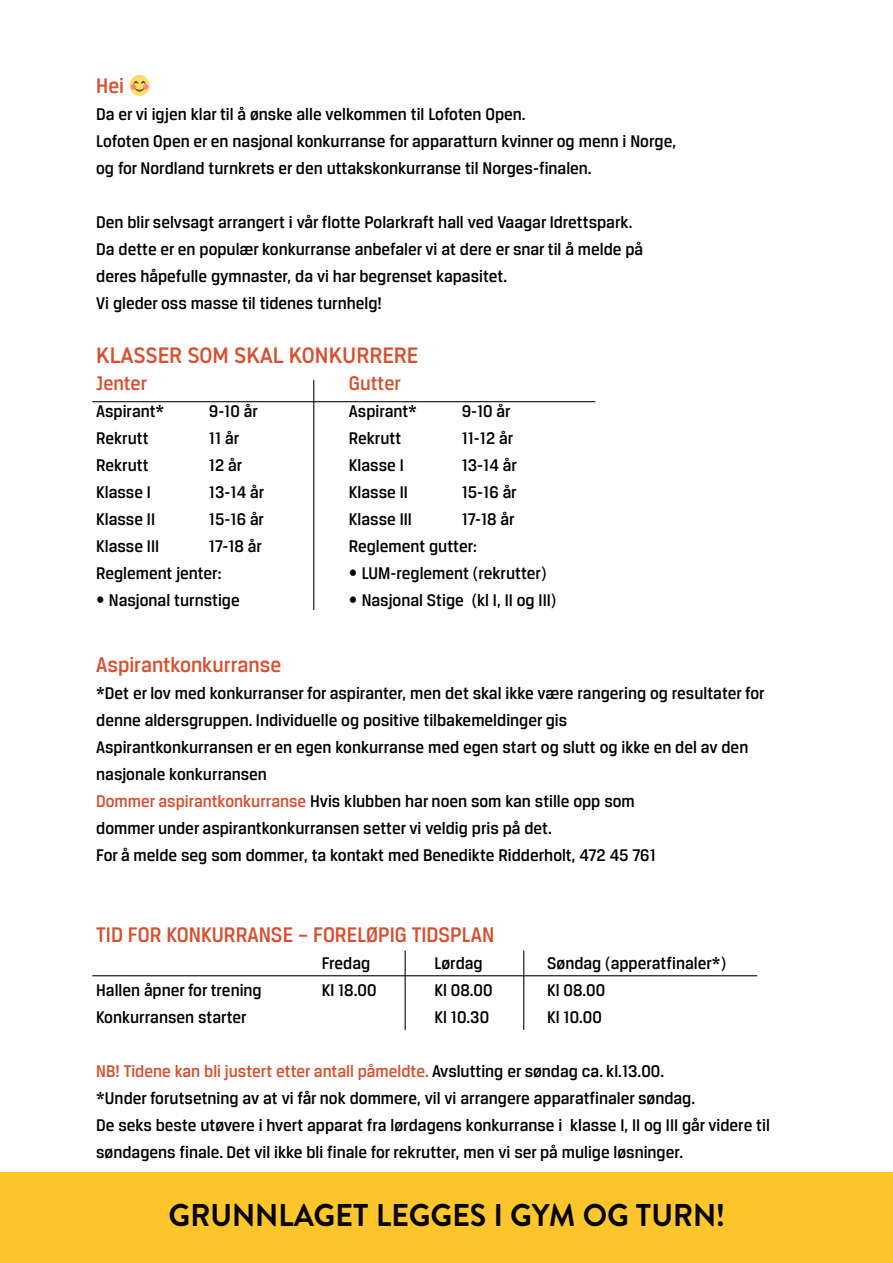
<style>
.page{position:relative;width:893px;height:1263px;background:#fff}
.page>*{position:absolute;margin:0;border:0;box-sizing:border-box;transform-origin:0 0}
.t1{font:700 31.5px "Brandon Text";color:#050504}
.t2{font:500 22.5px "Breuer Text";color:#d84f2e;scale:.94 1}
.t3{font:600 22.5px "DIN2014";color:#d84f2e;scale:.94 1}
.t4{font:500 21px "Breuer Text";color:#d84f2e;scale:.94 1}
.t5{font:500 18px/27px "Breuer Text";color:#000;scale:.94 1}
.s1{font-family:"Avenir Next"}
.s2{color:#d84f2e}
</style>
<div class="page">
<div style="left:0;top:1172px;width:893px;height:91px;background:#fec52c"></div>
<hr style="left:405px;top:951px;width:1px;height:79px;background:#000">
<hr style="left:523px;top:951px;width:1px;height:79px;background:#000">
<hr style="left:92px;top:401px;width:503px;height:1px;background:#000">
<hr style="left:92px;top:975px;width:665px;height:1px;background:#000">
<hr style="left:313px;top:380px;width:1px;height:230px;background:#000">
<p class="t2" style="left:96px;top:73px;width:31px">Hei</p>
<p class="t5" style="left:96px;top:101px;width:618px">Da er vi igjen klar til å ønske alle velkommen til Lofoten Open.<br>Lofoten Open er en nasjonal konkurranse for apparatturn kvinner og menn i Norge, og for Nordland turnkrets er den uttakskonkurranse til Norges-finalen.</p>
<p class="t5" style="left:96px;top:209px;width:583px">Den blir selvsagt arrangert i vår flotte Polarkraft hall ved Vaagar Idrettspark.<br>Da dette er en populær konkurranse anbefaler vi at dere er snar til å melde på deres håpefulle gymnaster, da vi har begrenset kapasitet.<br>Vi gleder oss masse til tidenes turnhelg!</p>
<p class="t3" style="left:96px;top:341px;width:344px">KLASSER SOM SKAL KONKURRERE</p>
<p class="t4" style="left:96px;top:372px;width:56px">Jenter</p>
<p class="t5" style="left:96px;top:398px;width:74px">Aspirant*</p>
<p class="t5" style="left:209px;top:398px;width:54px">9-10 år</p>
<p class="t5" style="left:96px;top:425px;width:57px">Rekrutt</p>
<p class="t5" style="left:209px;top:425px;width:34px">11 år</p>
<p class="t5" style="left:96px;top:452px;width:57px">Rekrutt</p>
<p class="t5" style="left:209px;top:452px;width:37px">12 år</p>
<p class="t5" style="left:96px;top:479px;width:60px">Klasse I</p>
<p class="t5" style="left:209px;top:479px;width:60px">13-14 år</p>
<p class="t5" style="left:96px;top:506px;width:64px">Klasse II</p>
<p class="t5" style="left:209px;top:506px;width:60px">15-16 år</p>
<p class="t5" style="left:96px;top:533px;width:69px">Klasse III</p>
<p class="t4" style="left:349px;top:372px;width:57px">Gutter</p>
<p class="t5" style="left:349px;top:398px;width:74px">Aspirant*</p>
<p class="t5" style="left:462px;top:398px;width:54px">9-10 år</p>
<p class="t5" style="left:349px;top:425px;width:57px">Rekrutt</p>
<p class="t5" style="left:462px;top:425px;width:56px">11-12 år</p>
<p class="t5" style="left:349px;top:452px;width:60px">Klasse I</p>
<p class="t5" style="left:462px;top:452px;width:60px">13-14 år</p>
<p class="t5" style="left:349px;top:479px;width:64px">Klasse II</p>
<p class="t5" style="left:462px;top:479px;width:60px">15-16 år</p>
<p class="t5" style="left:349px;top:506px;width:69px">Klasse III</p>
<p class="t5" style="left:349px;top:506px;width:178px;text-indent:113px">17-18 år<br>Reglement gutter:</p>
<p class="t5" style="left:349px;top:560px;width:212px"><span class="s1">•</span> LUM-reglement (rekrutter)</p>
<p class="t5" style="left:349px;top:587px;width:222px"><span class="s1">•</span> Nasjonal Stige (kl I, II og III)</p>
<p class="t5" style="left:96px;top:533px;width:178px;text-indent:113px">17-18 år<br>Reglement jenter:</p>
<p class="t5" style="left:96px;top:587px;width:154px"><span class="s1">•</span> Nasjonal turnstige</p>
<p class="t2" style="left:96px;top:652px;width:198px">Aspirantkonkurranse</p>
<p class="t5" style="left:96px;top:680px;width:713px">*Det er lov med konkurranser for aspiranter, men det skal ikke være rangering og resultater for denne aldersgruppen. Individuelle og positive tilbakemeldinger gis<br>Aspirantkonkurransen er en egen konkurranse med egen start og slutt og ikke en del av den nasjonale konkurransen<br><span class="s2">Dommer aspirantkonkurranse</span> Hvis klubben har noen som kan stille opp som<br>dommer under aspirantkonkurransen setter vi veldig pris på det.<br>For å melde seg som dommer, ta kontakt med Benedikte Ridderholt, 472 45 761</p>
<p class="t2" style="left:96px;top:922px;width:425px">TID FOR KONKURRANSE – FORELØPIG TIDSPLAN</p>
<p class="t5" style="left:322px;top:950px;width:53px">Fredag</p>
<p class="t5" style="left:434px;top:950px;width:53px">Lørdag</p>
<p class="t5" style="left:547px;top:950px;width:192px">Søndag (apperatfinaler*)</p>
<p class="t5" style="left:96px;top:977px;width:178px">Hallen åpner for trening</p>
<p class="t5" style="left:322px;top:977px;width:60px">Kl 18.00</p>
<p class="t5" style="left:434px;top:977px;width:63px">Kl 08.00</p>
<p class="t5" style="left:547px;top:977px;width:63px">Kl 08.00</p>
<p class="t5" style="left:96px;top:1004px;width:162px">Konkurransen starter</p>
<p class="t5" style="left:434px;top:1004px;width:60px">Kl 10.30</p>
<p class="t5" style="left:547px;top:1004px;width:60px">Kl 10.00</p>
<p class="t5" style="left:96px;top:1058px;width:718px"><span class="s2">NB! Tidene kan bli justert etter antall påmeldte.</span> Avslutting er søndag ca. kl.13.00.<br>*Under forutsetning av at vi får nok dommere, vil vi arrangere apparatfinaler søndag.<br>De seks beste utøvere i hvert apparat fra lørdagens konkurranse i klasse I, II og III går videre til søndagens finale. Det vil ikke bli finale for rekrutter, men vi ser på mulige løsninger.</p>
<h1 class="t1" style="left:169px;top:1193px;width:557px">GRUNNLAGET LEGGES I GYM OG TURN!</h1>
</div>
